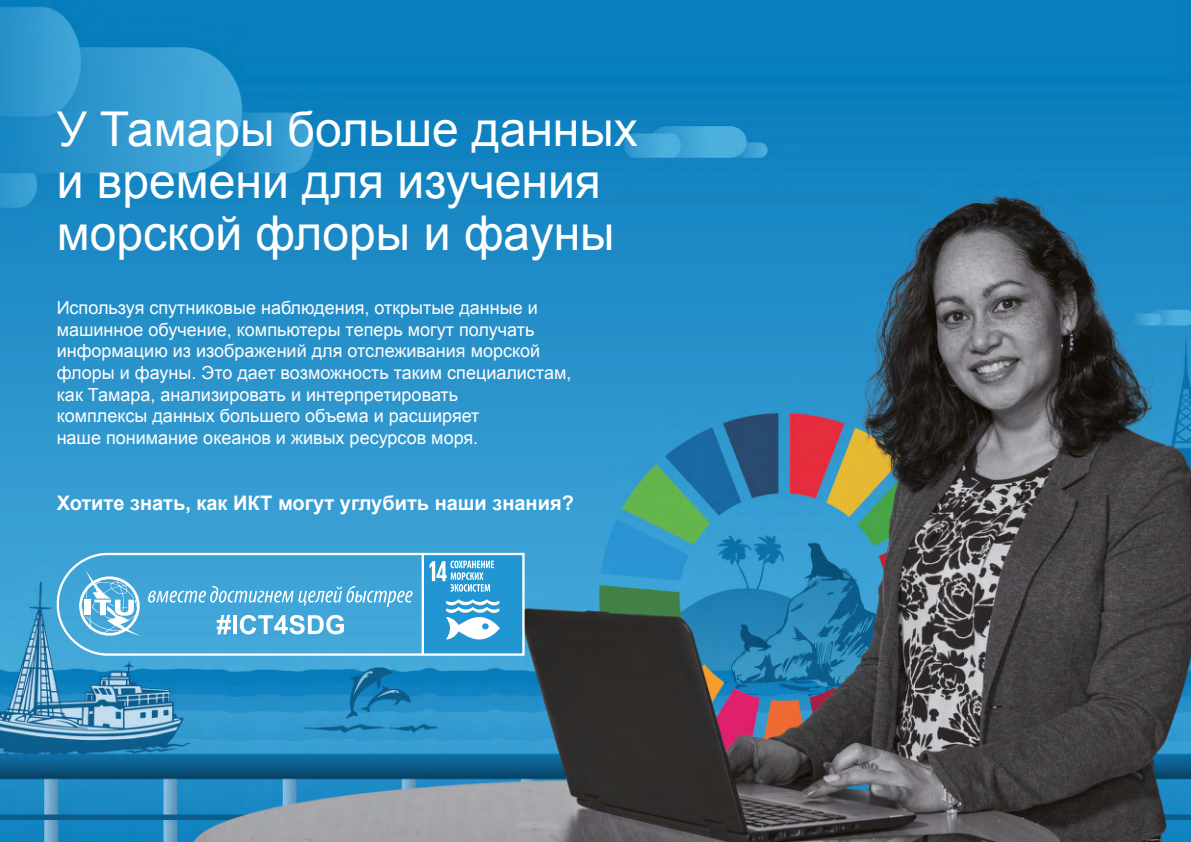
<style>
.page{position:relative;width:1191px;height:842px;background:#fff}
.page>*{position:absolute;margin:0;border:0;box-sizing:border-box;transform-origin:0 0}
.SDGs-title-left{font:48px/52px "Arial";color:#fff}
.SDGs-slogan-left{font:700 20px "Arial";color:#fff}
.SDGs-text-left{font:18px/21.6px "Arial";color:#fff}
</style>
<div class="page">
<img style="left:0;top:0;width:1191px;height:842px">
<svg style="left:57px;top:553px;width:467px;height:103px;background:#5bb1dc"></svg>
<p class="SDGs-title-left" style="left:57px;top:104px;width:583px">У Тамары больше данных и времени для изучения морской флоры и фауны</p>
<p class="SDGs-text-left" style="left:57px;top:297px;width:516px">Используя спутниковые наблюдения, открытые данные и машинное обучение, компьютеры теперь могут получать информацию из изображений для отслеживания морской флоры и фауны. Это дает возможность таким специалистам, как Тамара, анализировать и интерпретировать<br>комплексы данных большего объема и расширяет<br>наше понимание океанов и живых ресурсов моря.</p>
<p class="SDGs-slogan-left" style="left:57px;top:490px;width:519px">Хотите знать, как ИКТ могут углубить наши знания?</p>
</div>
